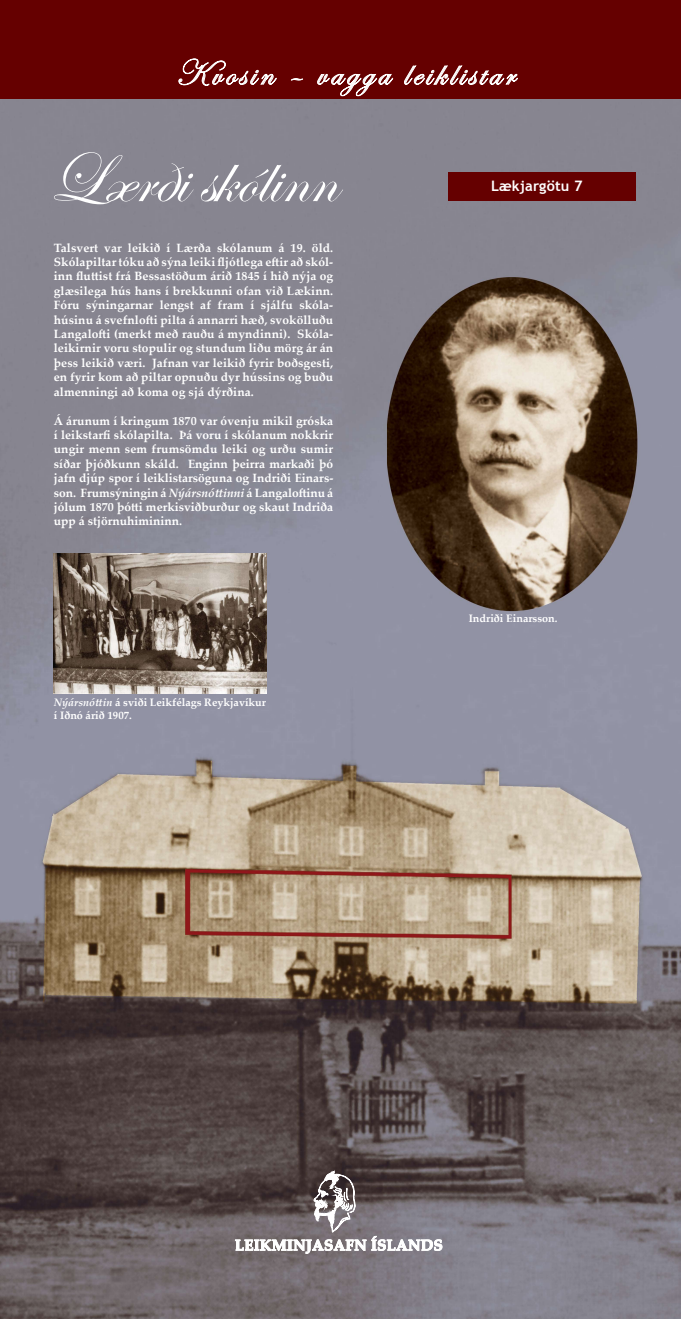
<style>
.page{position:relative;width:681px;height:1319px;background:#fff}
.page>*{position:absolute;margin:0;border:0;box-sizing:border-box;transform-origin:0 0}
.t1{font:72px "Edwardian Script ITC";color:#fff}
.t2{font:36px "Edwardian Script ITC";letter-spacing:.1em;color:#fff}
.t3{font:700 14.4px "Trebuchet MS";letter-spacing:.01em;color:#fff}
.t4{font:700 12px/14.4px "Palatino Linotype";letter-spacing:.005em;color:#fff;text-align:justify}
.t5{font:700 10.8px/13px "Palatino Linotype";color:#fff}
.s1{font-style:italic}
</style>
<div class="page">
<img style="left:0;top:99px;width:680px;height:1219px">
<div style="left:448px;top:172px;width:188px;height:29px;background:#650000"></div>
<div style="left:0;top:0;width:680px;height:99px;background:#650000"></div>
<svg style="left:178px;top:58px;width:99px;height:43px"></svg>
<svg style="left:291px;top:78px;width:12px;height:3px"></svg>
<svg style="left:317px;top:73px;width:76px;height:23px"></svg>
<svg style="left:404px;top:65px;width:114px;height:20px"></svg>
<svg style="left:235px;top:1170px;width:207px;height:123px;background:#787073"></svg>
<img style="left:54px;top:553px;width:212px;height:140px">
<h2 class="t2" style="left:176px;top:53px;width:340px">Kvosin – vagga leiklistar</h2>
<h1 class="t1" style="left:48px;top:139px;width:290px">Lærði skólinn</h1>
<p class="t4" style="left:54px;top:240px;width:281px">Talsvert var leikið í Lærða skólanum á 19. öld.<br>Skólapiltar tóku að sýna leiki fljótlega eftir að skól&shy;inn fluttist frá Bessastöðum árið 1845 í hið nýja og glæsilega hús hans í brekkunni ofan við Lækinn.<br>Fóru sýningarnar lengst af fram í sjálfu skóla&shy;húsinu á svefnlofti pilta á annarri hæð, svokölluðu Langalofti (merkt með rauðu á myndinni). Skóla&shy;leikirnir voru stopulir og stundum liðu mörg ár án þess leikið væri. Jafnan var leikið fyrir boðsgesti, en fyrir kom að piltar opnuðu dyr hússins og buðu almenningi að koma og sjá dýrðina.</p>
<p class="t4" style="left:54px;top:413px;width:281px">Á árunum í kringum 1870 var óvenju mikil gróska í leikstarfi skólapilta. Þá voru í skólanum nokkrir ungir menn sem frumsömdu leiki og urðu sumir síðar þjóðkunn skáld. Enginn þeirra markaði þó jafn djúp spor í leiklistarsöguna og Indriði Einars&shy;son. Frumsýningin á <span class="s1">Nýársnóttinni</span> á Langaloftinu á jólum 1870 þótti merkisviðburður og skaut Indriða upp á stjörnuhimininn.</p>
<p class="t5" style="left:54px;top:695px;width:214px"><span class="s1">Nýársnóttin</span> á sviði Leikfélags Reykjavíkur í Iðnó árið 1907.</p>
<p class="t3" style="left:491px;top:177px;width:93px">Lækjargötu 7</p>
<p class="t5" style="left:468px;top:611px;width:90px">Indriði Einarsson.</p>
</div>
